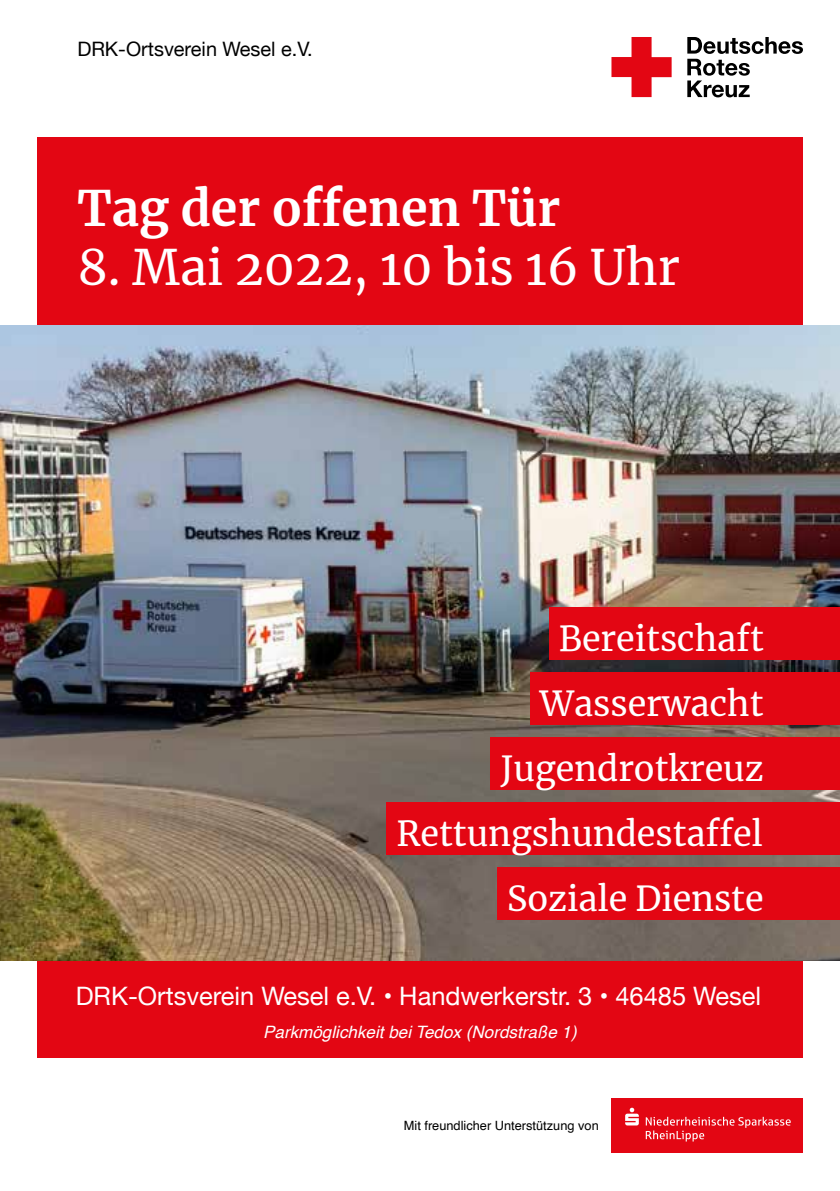
<style>
.page{position:relative;width:840px;height:1191px;background:#fff}
.page>*{position:absolute;margin:0;border:0;box-sizing:border-box;transform-origin:0 0}
.t1{font:48.2px "Merriweather";color:#fff}
.t2{font:700 48.2px "Merriweather";color:#fff}
.t3{font:34px "Merriweather";color:#fff}
.t4{font:25.4px "Helvetica Neue";color:#fff}
.t5{font:19.8px "Helvetica Neue";color:#000}
.t6{font:italic 17px "Helvetica";color:#fff}
.t7{font:12.8px "Helvetica";color:#000}
</style>
<div class="page">
<div style="left:37px;top:138px;width:765px;height:920px;background:#e30613"></div>
<svg style="left:687px;top:37px;width:115px;height:60px"></svg>
<svg style="left:611px;top:37px;width:60px;height:60px"></svg>
<img style="left:0;top:325px;width:839px;height:635px">
<div style="left:611px;top:1098px;width:191px;height:54px;background:#e30613"></div>
<svg style="left:625px;top:1107px;width:13px;height:18px"></svg>
<svg style="left:645px;top:1116px;width:145px;height:25px"></svg>
<div style="left:386px;top:802px;width:453px;height:53px;background:#e30613"></div>
<div style="left:490px;top:737px;width:349px;height:53px;background:#e30613"></div>
<div style="left:530px;top:672px;width:309px;height:53px;background:#e30613"></div>
<div style="left:548px;top:607px;width:291px;height:53px;background:#e30613"></div>
<div style="left:497px;top:867px;width:342px;height:53px;background:#e30613"></div>
<p class="t5" style="left:77px;top:35px;width:236px">DRK-Ortsverein Wesel e.V.</p>
<h1 class="t2" style="left:77px;top:175px;width:484px">Tag der offenen Tür</h1>
<h1 class="t1" style="left:77px;top:234px;width:604px">8. Mai 2022, 10 bis 16 Uhr</h1>
<p class="t3" style="left:558px;top:614px;width:207px">Bereitschaft</p>
<p class="t3" style="left:539px;top:679px;width:225px">Wasserwacht</p>
<p class="t3" style="left:500px;top:744px;width:264px">Jugendrotkreuz</p>
<p class="t3" style="left:396px;top:809px;width:368px">Rettungshundestaffel</p>
<p class="t3" style="left:507px;top:874px;width:258px">Soziale Dienste</p>
<p class="t4" style="left:76px;top:977px;width:686px">DRK-Ortsverein Wesel e.V. • Handwerkerstr. 3 • 46485 Wesel</p>
<p class="t6" style="left:263px;top:1018px;width:315px">Parkmöglichkeit bei Tedox (Nordstraße 1)</p>
<p class="t7" style="left:403px;top:1116px;width:196px">Mit freundlicher Unterstützung von</p>
</div>
